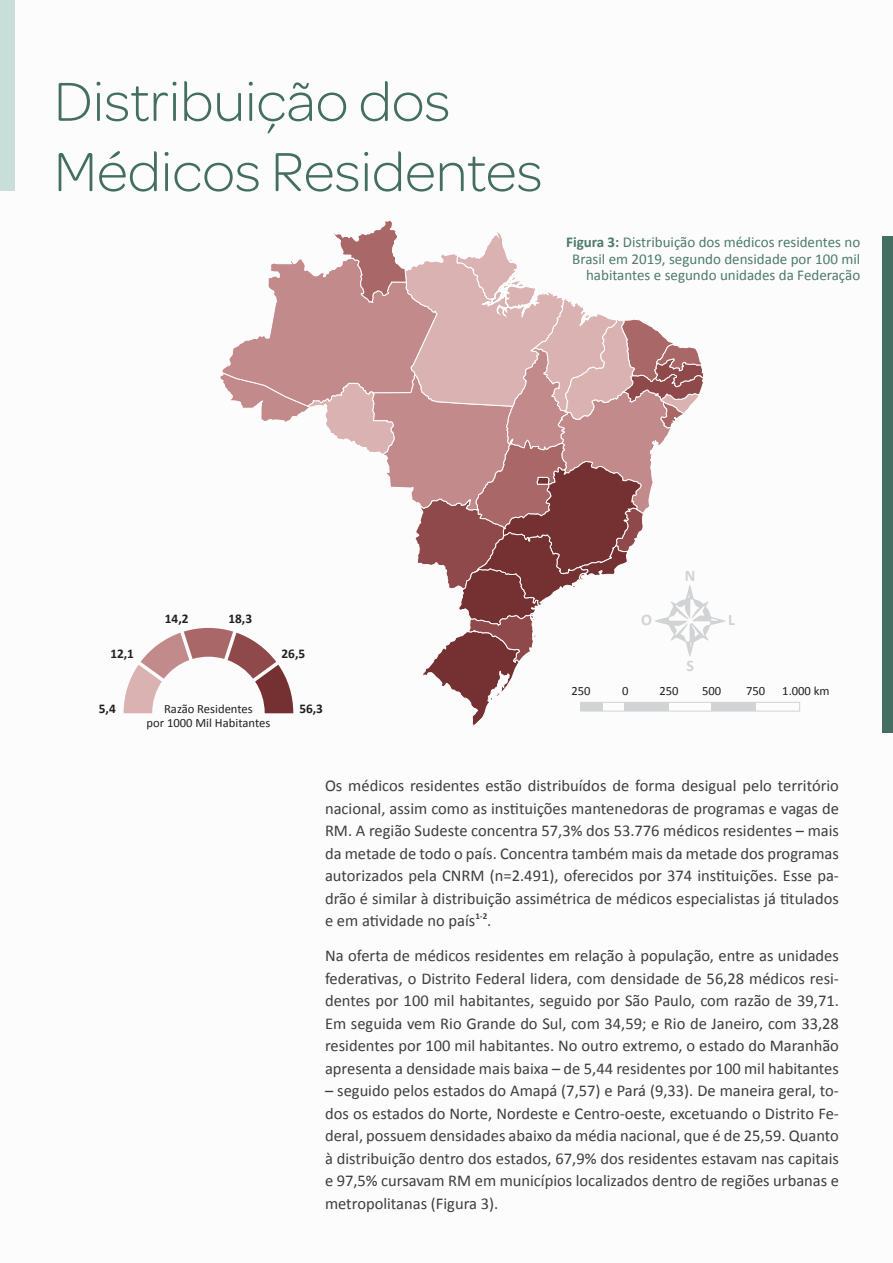
<style>
.page{position:relative;width:893px;height:1263px;background:#fff}
.page>*{position:absolute;margin:0;border:0;box-sizing:border-box;transform-origin:0 0}
._01_-_Título_Leve_e{font:300 58.5px/70.2px "Avid Omnes";color:#436e61}
._01_-_Texto_Leve_e_M{font:16.5px/22.5px "Calibri";color:#3e3e3f;text-align:justify}
.t1{font:700 16.05px "Calibri";color:#d1d3d4}
._01_-_Legendas_Leve{font:15px/16.5px "Calibri";color:#4d7b6d;text-align:right}
.t2{font:700 13.35px "Calibri";color:#231f20}
.t3{font:12.6px/13.4px "Calibri";color:#231f20;text-align:center}
._01_-_Texto_Leve_e_M-2{font:700 9px "Calibri";color:#3e3e3f}
.s1{font-weight:700}
</style>
<div class="page">
<div style="left:0;top:0;width:14px;height:191px;background:#c9ded8"></div>
<div style="left:882px;top:236px;width:11px;height:497px;background:#436e61"></div>
<div style="left:580px;top:702px;width:220px;height:9px;border:1px solid #d1d3d4"></div>
<div style="left:711px;top:702px;width:45px;height:9px;background:#d1d3d4"></div>
<svg style="left:124px;top:220px;width:602px;height:506px"></svg>
<p class="_01_-_Título_Leve_e" style="left:54px;top:65px;width:490px">Distribuição dos<br>Médicos Residentes</p>
<p class="_01_-_Legendas_Leve" style="left:566px;top:234px;width:296px"><span class="s1">Figura 3:</span> Distribuição dos médicos residentes no<br>Brasil em 2019, segundo densidade por 100 mil habitantes e segundo unidades da Federação</p>
<p class="t2" style="left:110px;top:645px;width:25px">12,1</p>
<p class="t2" style="left:165px;top:610px;width:25px">14,2</p>
<p class="t2" style="left:228px;top:610px;width:25px">18,3</p>
<p class="t2" style="left:281px;top:645px;width:25px">26,5</p>
<p class="t2" style="left:99px;top:700px;width:18px">5,4</p>
<p class="t3" style="left:147px;top:702px;width:125px">Razão Residentes<br>por 1000 Mil Habitantes</p>
<p class="t2" style="left:299px;top:700px;width:25px">56,3</p>
<p class="t1" style="left:641px;top:609px;width:12px">O</p>
<p class="t1" style="left:685px;top:565px;width:12px">N</p>
<p class="t1" style="left:686px;top:655px;width:9px">S</p>
<p class="t1" style="left:728px;top:609px;width:8px">L</p>
<p class="t3" style="left:571px;top:685px;width:21px">250</p>
<p class="t3" style="left:622px;top:685px;width:8px">0</p>
<p class="t3" style="left:659px;top:685px;width:21px">250</p>
<p class="t3" style="left:702px;top:685px;width:21px">500</p>
<p class="t3" style="left:746px;top:685px;width:21px">750</p>
<p class="t3" style="left:782px;top:685px;width:49px">1.000 km</p>
<p class="_01_-_Texto_Leve_e_M" style="left:325px;top:774px;width:515px">Os médicos residentes estão distribuídos de forma desigual pelo território nacional, assim como as instituições mantenedoras de programas e vagas de RM. A região Sudeste concentra 57,3% dos 53.776 médicos residentes – mais da metade de todo o país. Concentra também mais da metade dos programas autorizados pela CNRM (n=2.491), oferecidos por 374 instituições. Esse pa&shy;drão é similar à distribuição assimétrica de médicos especialistas já titulados e em atividade no país</p>
<p class="_01_-_Texto_Leve_e_M-2" style="left:475px;top:910px;width:13px">1-2</p>
<p class="_01_-_Texto_Leve_e_M" style="left:487px;top:909px;width:6px">.</p>
<p class="_01_-_Texto_Leve_e_M" style="left:325px;top:945px;width:515px">Na oferta de médicos residentes em relação à população, entre as unidades federativas, o Distrito Federal lidera, com densidade de 56,28 médicos resi&shy;dentes por 100 mil habitantes, seguido por São Paulo, com razão de 39,71.<br>Em seguida vem Rio Grande do Sul, com 34,59; e Rio de Janeiro, com 33,28 residentes por 100 mil habitantes. No outro extremo, o estado do Maranhão apresenta a densidade mais baixa – de 5,44 residentes por 100 mil habitantes</p>
<p class="_01_-_Texto_Leve_e_M" style="left:325px;top:1080px;width:515px">– seguido pelos estados do Amapá (7,57) e Pará (9,33). De maneira geral, to&shy;dos os estados do Norte, Nordeste e Centro-oeste, excetuando o Distrito Fe&shy;deral, possuem densidades abaixo da média nacional, que é de 25,59. Quanto à distribuição dentro dos estados, 67,9% dos residentes estavam nas capitais e 97,5% cursavam RM em municípios localizados dentro de regiões urbanas e metropolitanas (Figura 3).</p>
</div>
